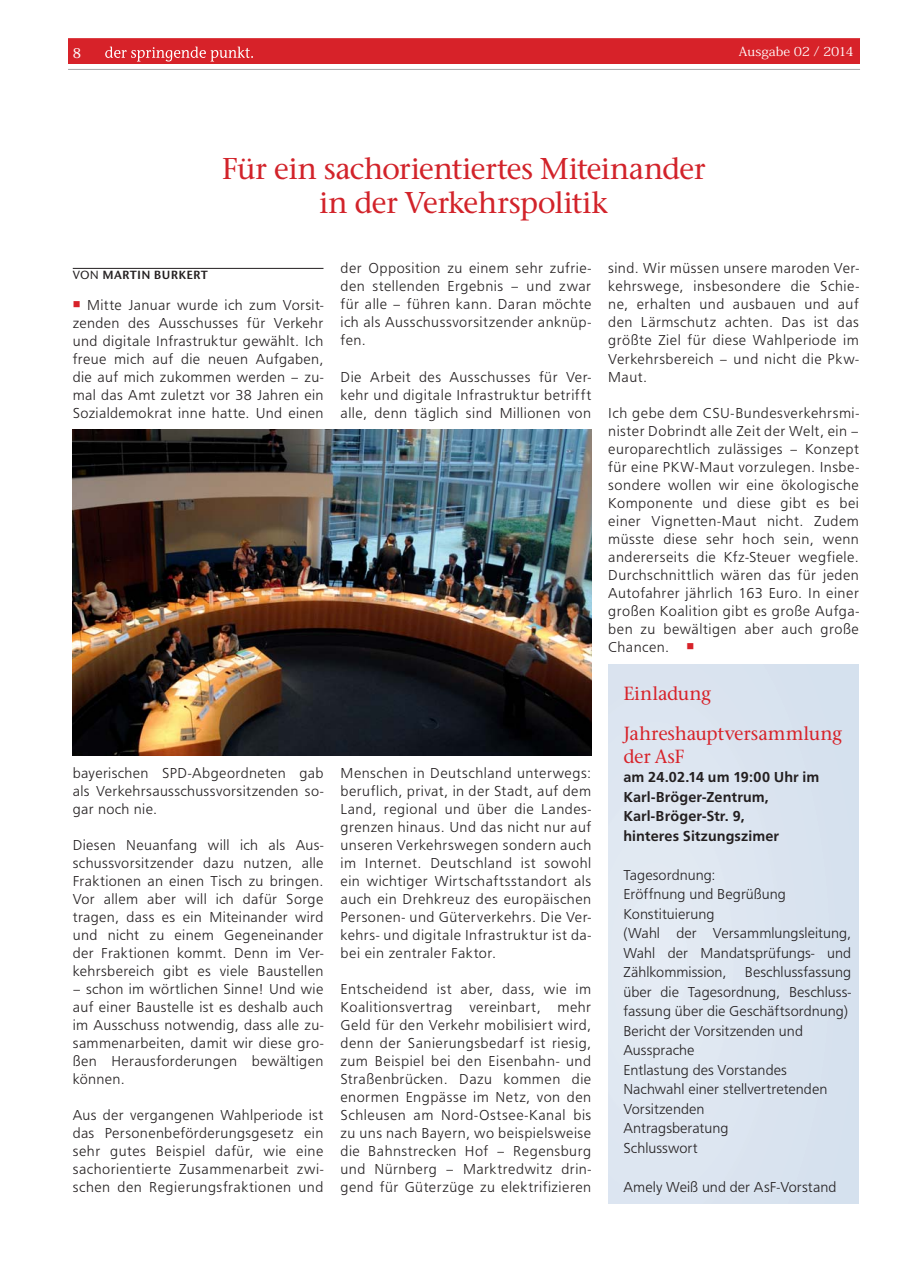
<style>
.page{position:relative;width:910px;height:1280px;background:#fff}
.page>*{position:absolute;margin:0;border:0;box-sizing:border-box;transform-origin:0 0}
.t1{font:500 31.5px/34.5px "Stone Serif Itc T";letter-spacing:-.025em;color:#d2232a;text-align:center}
.t2{font:500 19.95px/40.5px "Stone Serif Itc T";letter-spacing:-.015em;color:#d72229}
.t3{font:300 15px/18px "Front Page";letter-spacing:.02em;color:#231f20;text-align:justify}
.t4{font:300 15px/19.5px "Front Page";color:#231f20}
.t5{font:500 15px/19.5px "Front Page";letter-spacing:.005em;color:#231f20}
.t6{font:13.5px "Koz Min Pro Medium 90 pv RKSJ H";color:#fff}
.t7{font:12.45px "Koz Min Pro Regular 90 pv RKSJ H";letter-spacing:-.005em;color:#fff;scale:1.09 1}
.t8{font:12px "Stone San Itc T Semi";letter-spacing:.035em;color:#231f20}
.s1{font-family:"Stone San Itc T";font-weight:500}
.s2{color:#d72229}
</style>
<div class="page">
<div style="left:68px;top:40px;width:792px;height:24px;background:#d72229"></div>
<hr style="left:68px;top:69px;width:792px;height:1px;background:#a5a7a9">
<svg style="left:105px;top:47px;width:148px;height:15px"></svg>
<hr style="left:68px;top:38px;width:792px;height:1px;background:#d72229">
<hr style="left:73px;top:268px;width:250px;height:1px;background:#231f20">
<img style="left:73px;top:429px;width:518px;height:327px">
<div style="left:608px;top:665px;width:251px;height:538px;background:#dce5f1"></div>
<p class="t6" style="left:73px;top:48px;width:10px">8</p>
<p class="t7" style="left:739px;top:47px;width:107px">Ausgabe 02 / 2014</p>
<h1 class="t1" style="left:222px;top:153px;width:485px">Für ein sachorientiertes Miteinander in der Verkehrspolitik</h1>
<p class="t8" style="left:73px;top:270px;width:136px"><span class="s1">VON</span> MARTIN BURKERT</p>
<p class="t3" style="left:73px;top:296px;width:252px"><span class="s2">■</span> Mitte Januar wurde ich zum Vorsit&shy;zenden des Ausschusses für Verkehr und digitale Infrastruktur gewählt. Ich freue mich auf die neuen Aufgaben, die auf mich zukommen werden – zu&shy;mal das Amt zuletzt vor 38 Jahren ein Sozialdemokrat inne hatte. Und einen</p>
<p class="t3" style="left:73px;top:764px;width:252px">bayerischen SPD-Abgeordneten gab als Verkehrsausschussvorsitzenden so&shy;gar noch nie.</p>
<p class="t3" style="left:73px;top:836px;width:252px">Diesen Neuanfang will ich als Aus&shy;schussvorsitzender dazu nutzen, alle Fraktionen an einen Tisch zu bringen.<br>Vor allem aber will ich dafür Sorge tragen, dass es ein Miteinander wird und nicht zu einem Gegeneinander der Fraktionen kommt. Denn im Ver&shy;kehrsbereich gibt es viele Baustellen</p>
<p class="t3" style="left:73px;top:980px;width:252px">– schon im wörtlichen Sinne! Und wie auf einer Baustelle ist es deshalb auch im Ausschuss notwendig, dass alle zu&shy;sammenarbeiten, damit wir diese gro&shy;ßen Herausforderungen bewältigen können.</p>
<p class="t3" style="left:73px;top:1106px;width:252px">Aus der vergangenen Wahlperiode ist das Personenbeförderungsgesetz ein sehr gutes Beispiel dafür, wie eine sachorientierte Zusammenarbeit zwi&shy;schen den Regierungsfraktionen und</p>
<p class="t3" style="left:340px;top:260px;width:252px">der Opposition zu einem sehr zufrie&shy;den stellenden Ergebnis – und zwar für alle – führen kann. Daran möchte ich als Ausschussvorsitzender anknüp&shy;fen.</p>
<p class="t3" style="left:340px;top:368px;width:252px">Die Arbeit des Ausschusses für Ver&shy;kehr und digitale Infrastruktur betrifft alle, denn täglich sind Millionen von</p>
<p class="t3" style="left:340px;top:764px;width:252px">Menschen in Deutschland unterwegs: beruflich, privat, in der Stadt, auf dem Land, regional und über die Landes&shy;grenzen hinaus. Und das nicht nur auf unseren Verkehrswegen sondern auch im Internet. Deutschland ist sowohl ein wichtiger Wirtschaftsstandort als auch ein Drehkreuz des europäischen Personen- und Güterverkehrs. Die Ver&shy;kehrs- und digitale Infrastruktur ist da&shy;bei ein zentraler Faktor.</p>
<p class="t3" style="left:340px;top:980px;width:252px">Entscheidend ist aber, dass, wie im Koalitionsvertrag vereinbart, mehr Geld für den Verkehr mobilisiert wird, denn der Sanierungsbedarf ist riesig, zum Beispiel bei den Eisenbahn- und Straßenbrücken. Dazu kommen die enormen Engpässe im Netz, von den Schleusen am Nord-Ostsee-Kanal bis zu uns nach Bayern, wo beispielsweise die Bahnstrecken Hof – Regensburg und Nürnberg – Marktredwitz drin&shy;gend für Güterzüge zu elektrifizieren</p>
<p class="t3" style="left:608px;top:260px;width:252px">sind. Wir müssen unsere maroden Ver&shy;kehrswege, insbesondere die Schie&shy;ne, erhalten und ausbauen und auf den Lärmschutz achten. Das ist das größte Ziel für diese Wahlperiode im Verkehrsbereich – und nicht die Pkw-Maut.</p>
<p class="t3" style="left:608px;top:404px;width:252px">Ich gebe dem CSU-Bundesverkehrsmi&shy;nister Dobrindt alle Zeit der Welt, ein – europarechtlich zulässiges – Konzept für eine PKW-Maut vorzulegen. Insbe&shy;sondere wollen wir eine ökologische Komponente und diese gibt es bei einer Vignetten-Maut nicht. Zudem müsste diese sehr hoch sein, wenn andererseits die Kfz-Steuer wegfiele.<br>Durchschnittlich wären das für jeden Autofahrer jährlich 163 Euro. In einer großen Koalition gibt es große Aufga&shy;ben zu bewältigen aber auch große Chancen. <span class="s2">■</span></p>
<h2 class="t2" style="left:623px;top:674px;width:220px">Einladung<br>Jahreshauptversammlung</h2>
<h2 class="t2" style="left:623px;top:737px;width:63px">der AsF</h2>
<p class="t5" style="left:623px;top:768px;width:197px">am 24.02.14 um 19:00 Uhr im<br>Karl-Bröger-Zentrum,<br>Karl-Bröger-Str. 9,<br>hinteres Sitzungszimer</p>
<p class="t4" style="left:623px;top:865px;width:229px">Tagesordnung:<br>Eröffnung und Begrüßung<br>Konstituierung<br>(Wahl der Versammlungsleitung,<br>Wahl der Mandatsprüfungs- und<br>Zählkommission, Beschlussfassung über die Tagesordnung, Beschluss&shy;fassung über die Geschäftsordnung)<br>Bericht der Vorsitzenden und<br>Aussprache<br>Entlastung des Vorstandes<br>Nachwahl einer stellvertretenden<br>Vorsitzenden<br>Antragsberatung<br>Schlusswort</p>
<p class="t3" style="left:623px;top:1178px;width:215px">Amely Weiß und der AsF-Vorstand</p>
</div>
